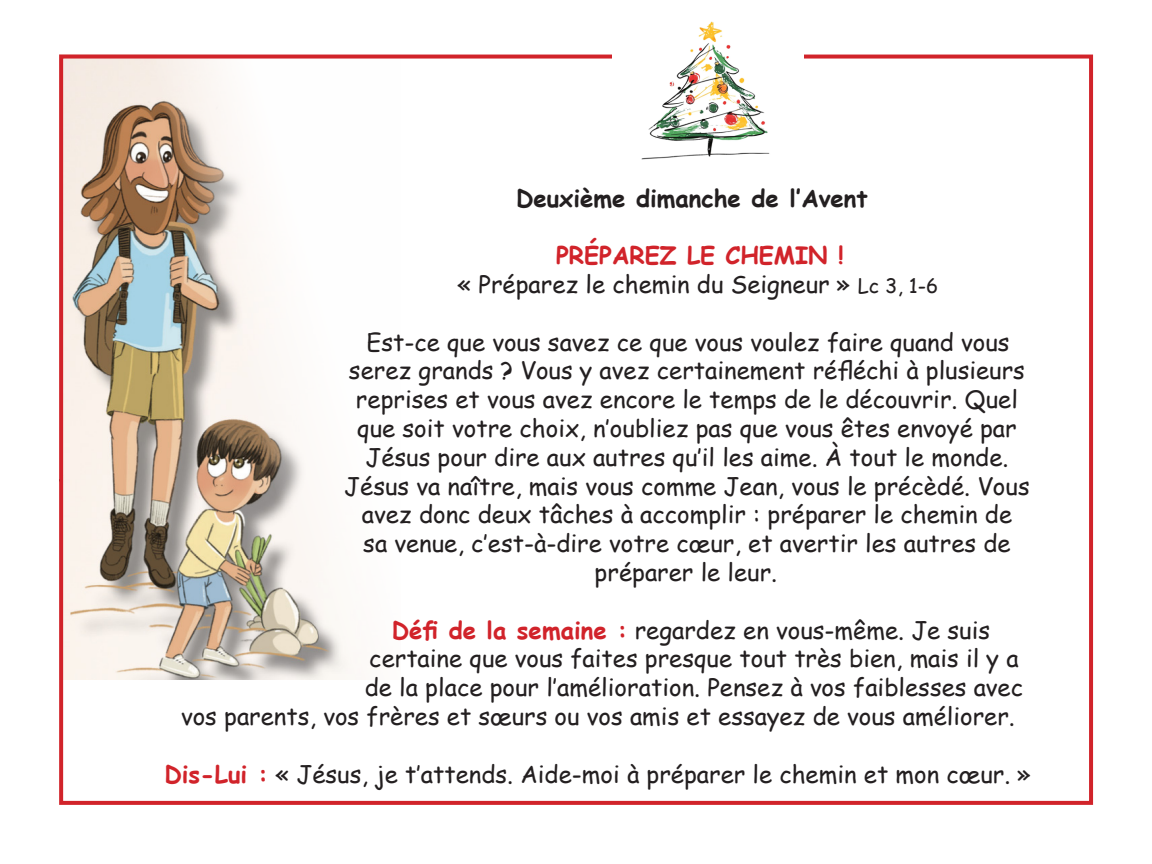
<style>
.page{position:relative;width:1152px;height:864px;background:#fff}
.page>*{position:absolute;margin:0;border:0;box-sizing:border-box;transform-origin:0 0}
.t1{font:24px/28.8px "Comic Sans MS";color:#231f20;text-align:center}
.t2{font:700 24px "Comic Sans MS";color:#231f20}
.t3{font:700 24px "Comic Sans MS";color:#d1232a}
.s1{font-size:20px}
.s2{font-weight:700;color:#d1232a}
</style>
<div class="page">
<img style="left:64px;top:60px;width:287px;height:620px">
<div style="left:59px;top:55px;width:1034px;height:750px;border:4px solid #d1232a"></div>
<img style="left:613px;top:21px;width:190px;height:139px">
<p class="t2" style="left:516px;top:180px;width:353px">Deuxième dimanche de l’Avent</p>
<p class="t3" style="left:556px;top:238px;width:289px">PRÉPAREZ LE CHEMIN !</p>
<p class="t1" style="left:458px;top:269px;width:482px">« Préparez le chemin du Seigneur » <span class="s1">Lc 3, 1-6</span></p>
<p class="t1" style="left:344px;top:327px;width:687px">Est-ce que vous savez ce que vous voulez faire quand vous serez grands ? Vous y avez certainement réfléchi à plusieurs reprises et vous avez encore le temps de le découvrir. Quel que soit votre choix, n’oubliez pas que vous êtes envoyé par Jésus pour dire aux autres qu’il les aime. À tout le monde.<br>Jésus va naître, mais vous comme Jean, vous le précèdé. Vous avez donc deux tâches à accomplir : préparer le chemin de<br>sa venue, c’est-à-dire votre cœur, et avertir les autres de préparer le leur.</p>
<p class="t1" style="left:392px;top:615px;width:600px"><span class="s2">Défi de la semaine :</span> regardez en vous-même. Je suis</p>
<p class="t1" style="left:369px;top:644px;width:651px">certaine que vous faites presque tout très bien, mais il y a</p>
<p class="t1" style="left:365px;top:672px;width:660px">de la place pour l’amélioration. Pensez à vos faiblesses avec</p>
<p class="t1" style="left:181px;top:701px;width:835px">vos parents, vos frères et sœurs ou vos amis et essayez de vous améliorer.</p>
<p class="t1" style="left:165px;top:759px;width:868px"><span class="s2">Dis-Lui :</span> « Jésus, je t’attends. Aide-moi à préparer le chemin et mon cœur. »</p>
</div>
